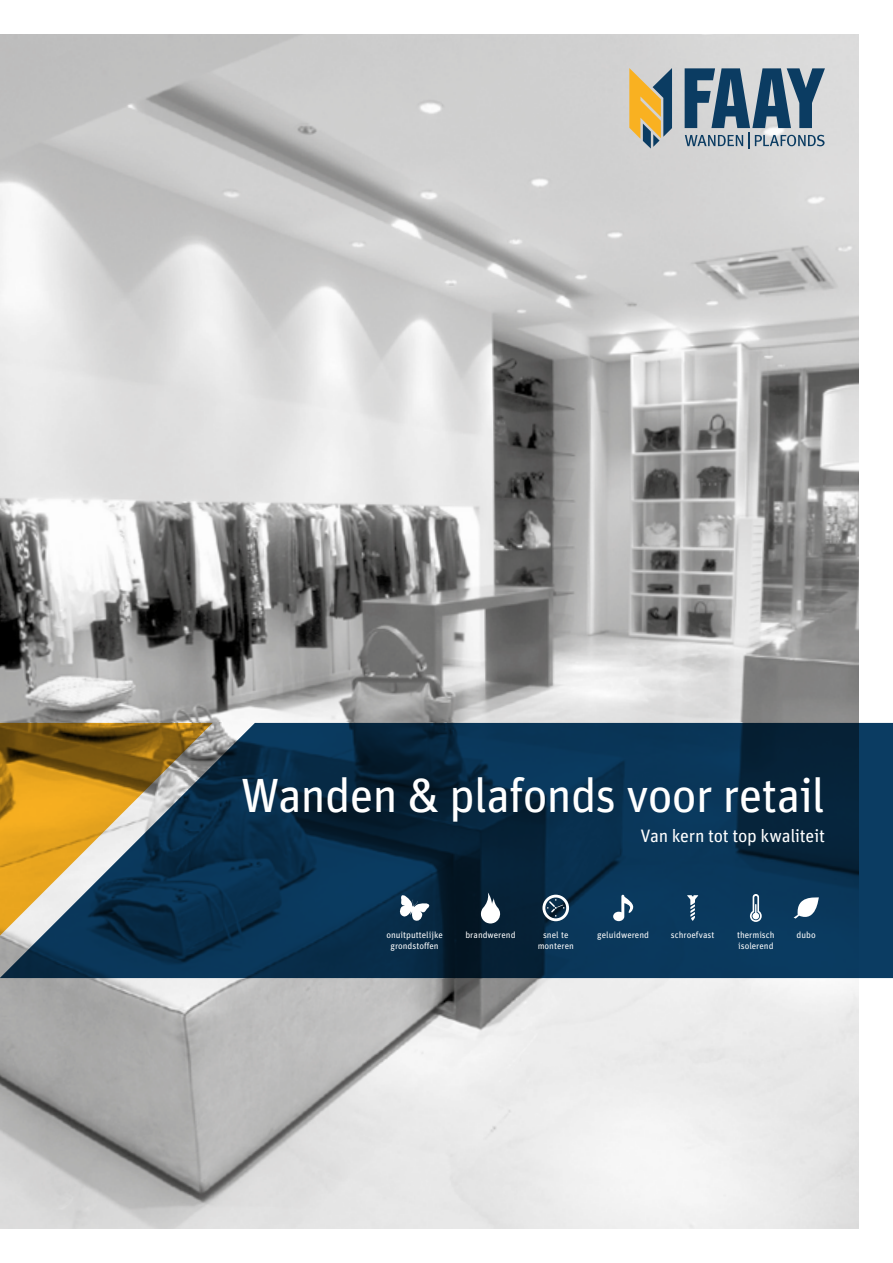
<style>
.page{position:relative;width:893px;height:1263px;background:#fff}
.page>*{position:absolute;margin:0;border:0;box-sizing:border-box;transform-origin:0 0}
.t1{font:48px "Unit Pro";letter-spacing:-.02em;color:#fff}
.t2{font:18px "Unit Pro";letter-spacing:-.02em;color:#fff}
.t3{font:9px/10.5px "Unit Pro";color:#fff;text-align:center}
</style>
<div class="page">
<img style="left:0;top:34px;width:859px;height:1195px">
<svg style="left:629px;top:68px;width:43px;height:81px"></svg>
<svg style="left:685px;top:68px;width:140px;height:81px"></svg>
<svg style="left:0;top:723px;width:893px;height:255px"></svg>
<svg style="left:794px;top:895px;width:25px;height:28px"></svg>
<svg style="left:613px;top:895px;width:20px;height:26px"></svg>
<svg style="left:687px;top:895px;width:11px;height:26px"></svg>
<svg style="left:481px;top:892px;width:19px;height:31px"></svg>
<svg style="left:399px;top:893px;width:31px;height:29px"></svg>
<svg style="left:542px;top:895px;width:27px;height:26px"></svg>
<svg style="left:750px;top:894px;width:12px;height:28px"></svg>
<div style="left:752px;top:913px;width:7px;height:6px;background:#fff;border-radius:50%"></div>
<h1 class="t1" style="left:241px;top:765px;width:585px">Wanden &amp; plafonds voor retail</h1>
<h2 class="t2" style="left:641px;top:824px;width:186px">Van kern tot top kwaliteit</h2>
<p class="t3" style="left:386px;top:930px;width:58px">onuitputtelijke</p>
<p class="t3" style="left:465px;top:930px;width:52px">brandwerend</p>
<p class="t3" style="left:671px;top:930px;width:45px">schroefvast</p>
<p class="t3" style="left:390px;top:940px;width:50px">grondstoffen</p>
<p class="t3" style="left:538px;top:930px;width:38px">snel te monteren</p>
<p class="t3" style="left:597px;top:930px;width:53px">geluidwerend</p>
<p class="t3" style="left:737px;top:930px;width:39px">thermisch</p>
<p class="t3" style="left:797px;top:930px;width:21px">dubo</p>
<p class="t3" style="left:738px;top:940px;width:37px">isolerend</p>
</div>
